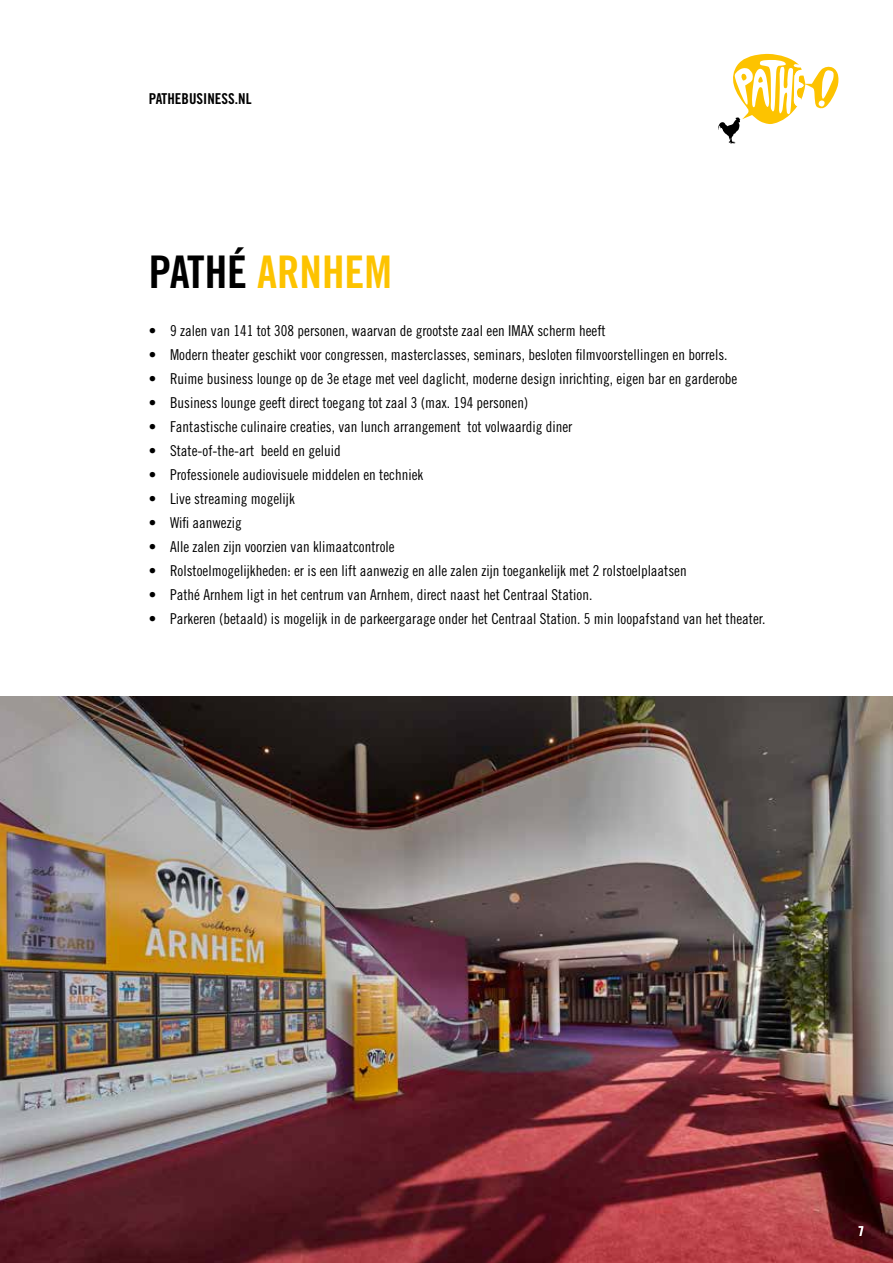
<style>
.page{position:relative;width:893px;height:1263px;background:#fff}
.page>*{position:absolute;margin:0;border:0;box-sizing:border-box;transform-origin:0 0}
.t1{font:45px "Trade Gothic LT Pro Bd Cn 20";color:#fdc300}
.t2{font:15px "Trade Gothic LT Pro Cn 18";color:#000}
.t3{font:15px "Trade Gothic LT Pro Bd Cn 20";color:#000}
.t4{font:13.5px "Trade Gothic LT Pro Bd Cn 20";color:#fff}
.s1{color:#000}
</style>
<div class="page">
<img style="left:0;top:696px;width:893px;height:567px">
<svg style="left:718px;top:54px;width:121px;height:90px"></svg>
<p class="t3" style="left:149px;top:90px;width:104px">PATHEBUSINESS.NL</p>
<h1 class="t1" style="left:149px;top:245px;width:245px"><span class="s1">PATHÉ</span> ARNHEM</h1>
<p class="t2" style="left:149px;top:322px;width:458px">• 9 zalen van 141 tot 308 personen, waarvan de grootste zaal een IMAX scherm heeft</p>
<p class="t2" style="left:149px;top:346px;width:580px">• Modern theater geschikt voor congressen, masterclasses, seminars, besloten filmvoorstellingen en borrels.</p>
<p class="t2" style="left:149px;top:370px;width:590px">• Ruime business lounge op de 3e etage met veel daglicht, moderne design inrichting, eigen bar en garderobe</p>
<p class="t2" style="left:149px;top:394px;width:381px">• Business lounge geeft direct toegang tot zaal 3 (max. 194 personen)</p>
<p class="t2" style="left:149px;top:418px;width:425px">• Fantastische culinaire creaties, van lunch arrangement tot volwaardig diner</p>
<p class="t2" style="left:149px;top:442px;width:194px">• State-of-the-art beeld en geluid</p>
<p class="t2" style="left:149px;top:466px;width:276px">• Professionele audiovisuele middelen en techniek</p>
<p class="t2" style="left:149px;top:490px;width:148px">• Live streaming mogelijk</p>
<p class="t2" style="left:149px;top:514px;width:94px">• Wifi aanwezig</p>
<p class="t2" style="left:149px;top:538px;width:247px">• Alle zalen zijn voorzien van klimaatcontrole</p>
<p class="t2" style="left:149px;top:562px;width:539px">• Rolstoelmogelijkheden: er is een lift aanwezig en alle zalen zijn toegankelijk met 2 rolstoelplaatsen</p>
<p class="t2" style="left:149px;top:586px;width:445px">• Pathé Arnhem ligt in het centrum van Arnhem, direct naast het Centraal Station.</p>
<p class="t2" style="left:149px;top:610px;width:618px">• Parkeren (betaald) is mogelijk in de parkeergarage onder het Centraal Station. 5 min loopafstand van het theater.</p>
<p class="t4" style="left:858px;top:1223px;width:7px">7</p>
</div>
